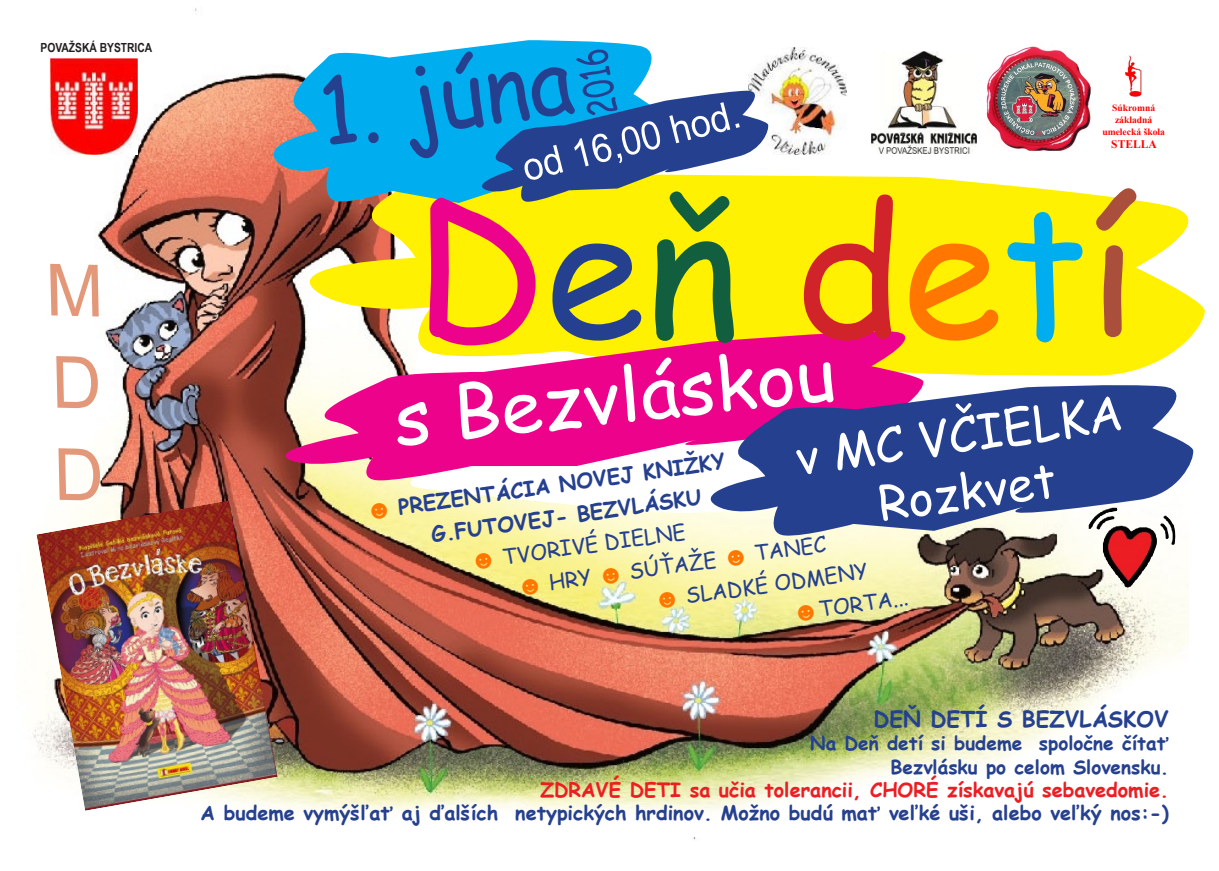
<style>
.page{position:relative;width:1219px;height:871px;background:#fff}
.page>*{position:absolute;margin:0;border:0;box-sizing:border-box;transform-origin:0 0}
.t1{font:700 22px "Comic Sans MS";color:#25408f}
.t2{font:21.1px "Comic Sans MS";color:#25408f}
.t3{font:700 21.1px "Comic Sans MS";color:#25408f}
.t4{font:700 19.8px "Comic Sans MS";color:#25408f}
.t5{font:700 19.8px "Comic Sans MS";color:#ec1d23}
.t6{font:700 19px/23.4px "Comic Sans MS";color:#25408f;text-align:right}
.t7{font:700 12.5px "Arial Narrow";color:#231f20}
.t8{font:700 11.5px "Times New Roman";color:#fe0000}
.t9{font:700 9.6px/11.5px "Times New Roman";color:#fe0000;text-align:center}
.s1{font-family:"Arial Narrow";font-weight:400;font-size:25px;color:#f70}
.s2{font-family:"Arial Narrow";font-size:25px;color:#f70}
</style>
<div class="page">
<img style="left:33px;top:8px;width:1156px;height:832px">
<svg style="left:339px;top:18px;width:841px;height:496px"></svg>
<img style="left:871px;top:52px;width:106px;height:99px">
<img style="left:749px;top:47px;width:97px;height:104px">
<img style="left:51px;top:58px;width:87px;height:96px">
<svg style="left:272px;top:151px;width:933px;height:196px;fill:#fff101"></svg>
<img style="left:36px;top:500px;width:242px;height:310px">
<svg style="left:249px;top:297px;width:698px;height:212px"></svg>
<svg style="left:392px;top:340px;width:442px;height:107px;fill:#ed028c"></svg>
<svg style="left:244px;top:8px;width:443px;height:222px"></svg>
<svg style="left:679px;top:347px;width:515px;height:216px"></svg>
<svg style="left:793px;top:381px;width:329px;height:141px"></svg>
<svg style="left:804px;top:194px;width:89px;height:146px;background:#ec9914"></svg>
<svg style="left:909px;top:243px;width:89px;height:97px;background:#ffb300"></svg>
<svg style="left:1007px;top:212px;width:75px;height:130px;background:#abdb4e"></svg>
<svg style="left:1096px;top:188px;width:40px;height:149px;background:#ddb221"></svg>
<svg style="left:741px;top:66px;width:41px;height:158px"></svg>
<svg style="left:320px;top:38px;width:421px;height:307px;background:#87a780"></svg>
<img style="left:986px;top:43px;width:106px;height:71px">
<img style="left:986px;top:114px;width:185px;height:39px">
<img style="left:1124px;top:55px;width:18px;height:42px">
<svg style="left:50px;top:264px;width:49px;height:52px"></svg>
<svg style="left:56px;top:356px;width:42px;height:52px"></svg>
<svg style="left:58px;top:448px;width:42px;height:52px"></svg>
<p class="t7" style="left:40px;top:38px;width:113px">POVAŽSKÁ BYSTRICA</p>
<p class="t9" style="left:1102px;top:102px;width:64px">Súkromná základná umelecká škola</p>
<p class="t8" style="left:1111px;top:136px;width:47px">STELLA</p>
<p class="t3" style="left:364px;top:496px;width:364px;rotate:-8deg"><span class="s1">☻</span> PREZENTÁCIA NOVEJ KNIŽKY</p>
<p class="t3" style="left:429px;top:519px;width:274px;rotate:-8deg">G.FUTOVEJ- BEZVLÁSKU</p>
<p class="t2" style="left:468px;top:546px;width:219px;rotate:-8deg"><span class="s2">☻</span> TVORIVÉ DIELNE</p>
<p class="t2" style="left:515px;top:571px;width:313px;rotate:-8deg"><span class="s2">☻</span> HRY <span class="s2">☻</span> SÚŤAŽE <span class="s2">☻</span> TANEC</p>
<p class="t2" style="left:652px;top:584px;width:217px;rotate:-8deg"><span class="s2">☻</span> SLADKÉ ODMENY</p>
<p class="t2" style="left:791px;top:597px;width:118px;rotate:-8deg"><span class="s2">☻</span>TORTA...</p>
<p class="t1" style="left:873px;top:702px;width:297px">DEŇ DETÍ S BEZVLÁSKOV</p>
<p class="t6" style="left:810px;top:730px;width:360px">Na Deň detí si budeme spoločne čítať<br>Bezvlásku po celom Slovensku.</p>
<p class="t5" style="left:540px;top:775px;width:630px">ZDRAVÉ DETI sa učia tolerancii, CHORÉ získavajú sebavedomie.</p>
<p class="t4" style="left:201px;top:798px;width:970px">A budeme vymýšľať aj ďalších netypických hrdinov. Možno budú mať veľké uši, alebo veľký nos:-)</p>
</div>
